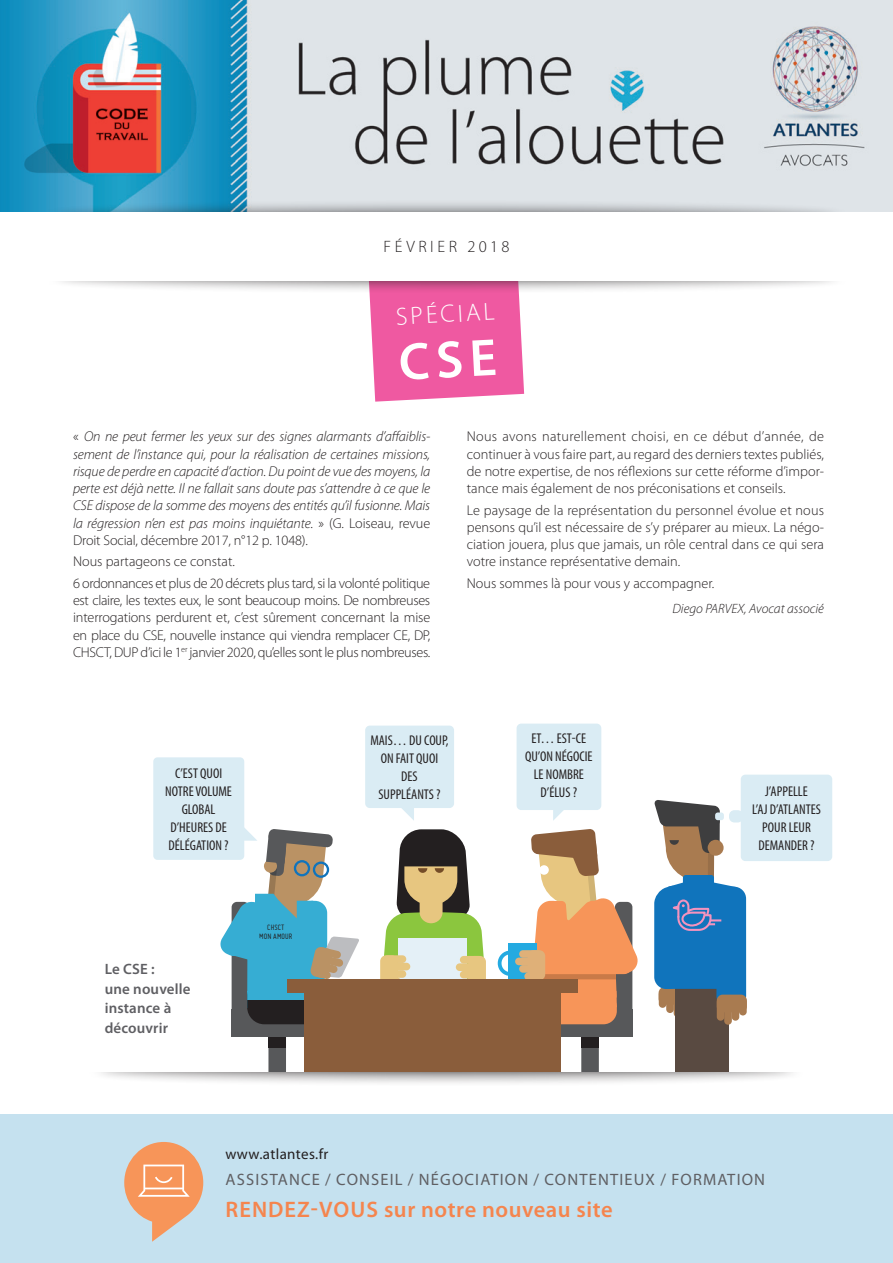
<style>
.page{position:relative;width:893px;height:1263px;background:#fff}
.page>*{position:absolute;margin:0;border:0;box-sizing:border-box;transform-origin:0 0}
.t1{font:300 24.9px "Myriad Pro";color:#fff}
.t2{font:600 22.5px "Myriad Pro";letter-spacing:.025em;color:#f5854e}
.t3{font:16.5px "Myriad Pro";letter-spacing:.07em;color:#5f5f63}
.t4{font:300 16.5px "Myriad Pro";letter-spacing:.22em;color:#231f20}
.t5{font:600 15px/19.5px "Myriad Pro";letter-spacing:.01em;color:#5f5f63}
.t6{font:15px "Myriad Pro";letter-spacing:.025em;color:#231f20}
.t7{font:300 14.25px/17.2px "Myriad Pro";color:#231f20;text-align:justify}
.t8{font:italic 300 14.25px/17.2px "Myriad Pro";letter-spacing:-.01em;color:#231f20;text-align:justify}
.t9{font:300 14.25px/21.5px "Myriad Pro";letter-spacing:-.025em;color:#231f20}
.t10{font:condensed 14.1px/18px "Myriad Pro";color:#231f20;text-align:center}
.t11{font:italic 300 13.5px "Myriad Pro";color:#231f20}
.t12{font:8.55px/8.6px "Miso";letter-spacing:.01em;color:#231f20;text-align:center}
.s1{font-style:normal}
</style>
<div class="page">
<div style="left:0;top:1114px;width:893px;height:149px;background:#c5e1ef"></div>
<svg style="left:101px;top:1071px;width:692px;height:12px"></svg>
<img style="left:0;top:0;width:893px;height:212px">
<svg style="left:42px;top:199px;width:803px;height:13px;background:#a5c2ce"></svg>
<svg style="left:62px;top:281px;width:770px;height:9px"></svg>
<svg style="left:124px;top:1142px;width:79px;height:100px"></svg>
<div style="left:380px;top:955px;width:18px;height:30px;background:#e7c680;border-radius:6px"></div>
<div style="left:468px;top:956px;width:18px;height:30px;background:#e7c680;border-radius:6px"></div>
<svg style="left:382px;top:829px;width:103px;height:150px"></svg>
<div style="left:508px;top:943px;width:28px;height:41px;background:#24aae1"></div>
<div style="left:498px;top:950px;width:30px;height:26px;border:4px solid #24aae1;border-radius:11px"></div>
<svg style="left:519px;top:950px;width:23px;height:8px"></svg>
<div style="left:515px;top:957px;width:27px;height:8px;background:#dfb078;border-radius:4px"></div>
<svg style="left:519px;top:965px;width:23px;height:8px"></svg>
<div style="left:659px;top:987px;width:30px;height:18px;background:#a97b50;border-radius:6px"></div>
<div style="left:674px;top:990px;width:7px;height:27px;background:#594a41;border-radius:4px"></div>
<div style="left:666px;top:990px;width:8px;height:23px;background:#a97b50;border-radius:4px"></div>
<div style="left:659px;top:990px;width:7px;height:18px;background:#a97b50;border-radius:4px"></div>
<div style="left:676px;top:974px;width:53px;height:97px;background:#594a41"></div>
<div style="left:716px;top:887px;width:30px;height:121px;background:#1074bc;border-radius:12px"></div>
<div style="left:717px;top:998px;width:7px;height:23px;background:#a97b50;border-radius:4px"></div>
<div style="left:717px;top:994px;width:30px;height:18px;background:#a97b50;border-radius:6px"></div>
<div style="left:724px;top:998px;width:8px;height:27px;background:#a97b50;border-radius:4px"></div>
<div style="left:732px;top:998px;width:7px;height:23px;background:#a97b50;border-radius:4px"></div>
<div style="left:739px;top:998px;width:8px;height:17px;background:#a97b50;border-radius:4px"></div>
<div style="left:153px;top:757px;width:91px;height:103px;background:#daecf4;border-radius:4px"></div>
<div style="left:365px;top:726px;width:89px;height:82px;background:#daecf4;border-radius:5px"></div>
<svg style="left:401px;top:808px;width:13px;height:13px"></svg>
<div style="left:729px;top:810px;width:14px;height:12px;background:#daecf4;border-radius:5px"></div>
<div style="left:517px;top:724px;width:84px;height:86px;background:#daecf4;border-radius:5px"></div>
<svg style="left:553px;top:810px;width:11px;height:11px"></svg>
<div style="left:741px;top:775px;width:91px;height:86px;background:#daecf4;border-radius:5px"></div>
<svg style="left:654px;top:800px;width:82px;height:189px"></svg>
<svg style="left:220px;top:827px;width:139px;height:244px"></svg>
<svg style="left:522px;top:829px;width:116px;height:242px"></svg>
<div style="left:305px;top:991px;width:256px;height:80px;background:#8a5d3b"></div>
<div style="left:288px;top:979px;width:290px;height:14px;background:#8a5d3b"></div>
<svg style="left:368px;top:281px;width:156px;height:121px;background:#ed65a6"></svg>
<p class="t4" style="left:384px;top:237px;width:127px">FÉ VRI ER 2018</p>
<h1 class="t1" style="left:395px;top:302px;width:100px;rotate:-3deg">spécial</h1>
<p class="t8" style="left:73px;top:428px;width:359px"><span class="s1">«</span> On ne peut fermer les yeux sur des signes alarmants d’affaiblis&shy;sement de l’instance qui, pour la réalisation de certaines missions, risque de perdre en capacité d’action. Du point de vue des moyens, la perte est déjà nette. Il ne fallait sans doute pas s’attendre à ce que le CSE dispose de la somme des moyens des entités qu’il fusionne. Mais la régression n’en est pas moins inquiétante<span class="s1">. » (G. Loiseau, revue Droit Social, décembre 2017, n°12 p. 1048).</span></p>
<p class="t9" style="left:73px;top:551px;width:359px">Nous partageons ce constat.<br>6 ordonnances et plus de 20 décrets plus tard, si la volonté politique</p>
<p class="t7" style="left:73px;top:591px;width:359px">est claire, les textes eux, le sont beaucoup moins. De nombreuses interrogations perdurent et, c’est sûrement concernant la mise en place du CSE, nouvelle instance qui viendra remplacer CE, DP, CHSCT, DUP d’ici le 1<sup>er</sup> janvier 2020, qu’elles sont le plus nombreuses.</p>
<p class="t7" style="left:467px;top:428px;width:359px">Nous avons naturellement choisi, en ce début d’année, de continuer à vous faire part, au regard des derniers textes publiés, de notre expertise, de nos réflexions sur cette réforme d’impor&shy;tance mais également de nos préconisations et conseils.</p>
<p class="t7" style="left:467px;top:501px;width:359px">Le paysage de la représentation du personnel évolue et nous pensons qu’il est nécessaire de s’y préparer au mieux. La négo&shy;ciation jouera, plus que jamais, un rôle central dans ce qui sera votre instance représentative demain.</p>
<p class="t7" style="left:467px;top:574px;width:249px">Nous sommes là pour vous y accompagner.</p>
<p class="t11" style="left:672px;top:600px;width:153px">Diego PARVEX, Avocat associé</p>
<p class="t10" style="left:165px;top:764px;width:68px">C’EST QUOI<br>NOTRE VOLUME<br>GLOBAL<br>D’HEURES DE<br>DÉLÉGATION ?</p>
<p class="t5" style="left:105px;top:959px;width:87px">Le CSE :<br>une nouvelle instance à découvrir</p>
<p class="t12" style="left:259px;top:923px;width:35px">CHSCT<br>MON AMOUR</p>
<p class="t10" style="left:370px;top:731px;width:80px">MAIS… DU COUP,<br>ON FAIT QUOI<br>DES<br>SUPPLÉANTS ?</p>
<p class="t10" style="left:525px;top:729px;width:69px">ET… EST-CE<br>QU’ON NÉGOCIE<br>LE NOMBRE<br>D’ÉLUS ?</p>
<p class="t6" style="left:225px;top:1145px;width:104px">WWW.ATLANTES.FR</p>
<p class="t10" style="left:752px;top:782px;width:70px">J’APPELLE<br>L’AJ D’ATLANTES<br>POUR LEUR<br>DEMANDER ?</p>
<p class="t3" style="left:226px;top:1169px;width:330px">ASSISTANCE / CONSEIL / NÉGOCIATION / CONTENTIE</p>
<p class="t3" style="left:634px;top:1169px;width:133px">UX / FORMATION</p>
<h2 class="t2" style="left:226px;top:1195px;width:389px">Rendez-vous sur notre nouveau site</h2>
</div>
